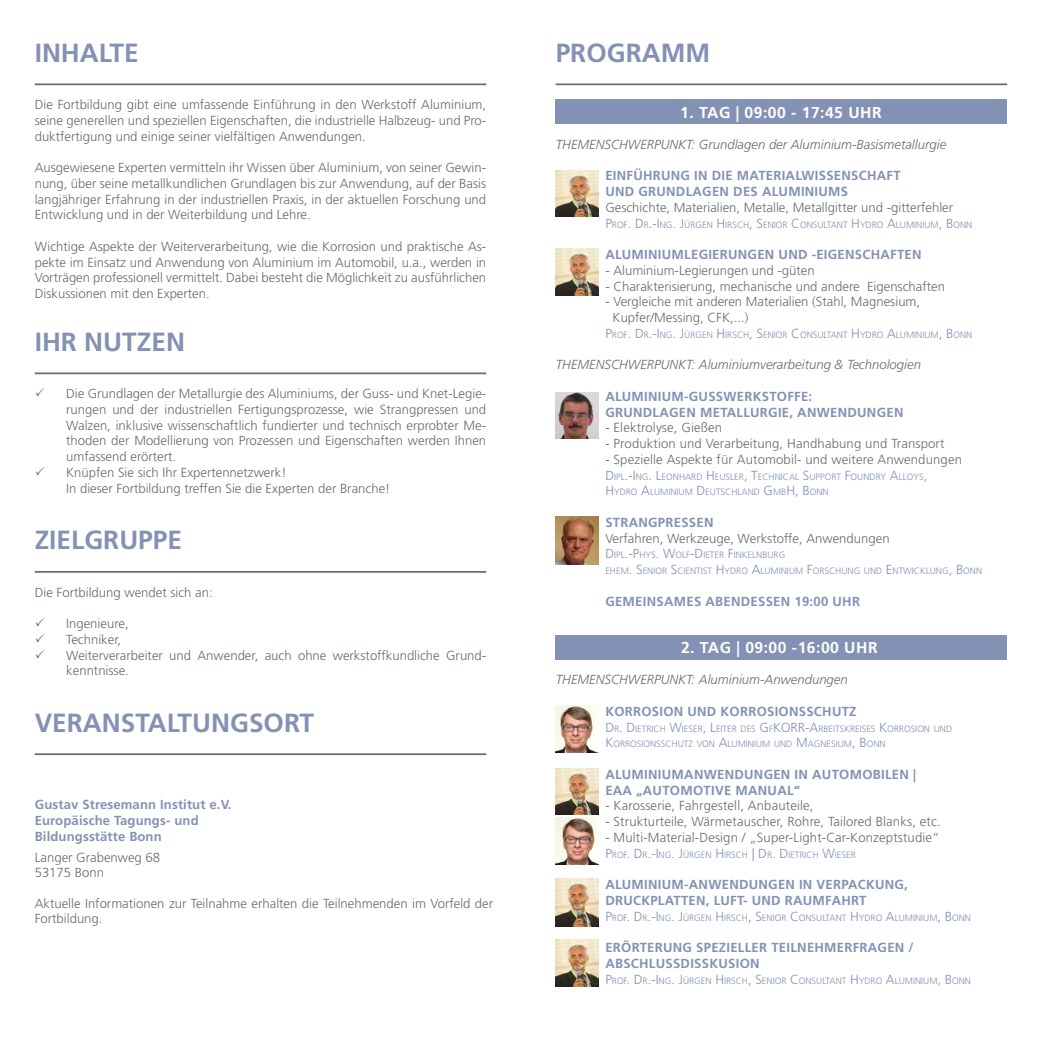
<style>
.page{position:relative;width:1042px;height:1042px;background:#fff}
.page>*{position:absolute;margin:0;border:0;box-sizing:border-box;transform-origin:0 0}
.t1{font:700 26.25px "Frutiger LT Std";color:#8391b4}
.t2{font:700 15.75px "Frutiger LT Std";letter-spacing:.03em;color:#fff}
.Text{font:300 13.12px/15.8px "Frutiger LT Std";color:#676c6f}
.Text-2{font:700 13.12px/15.8px "Frutiger LT Std";letter-spacing:.02em;color:#8391b4}
.Text-3{font:italic 300 13.12px "Frutiger LT Std";color:#676c6f}
.Text-4{font:300 9.1px/15.8px "Frutiger LT Std";color:#8391b4}
.s1{font-weight:300;color:#676c6f}
.s2{font-size:13.12px}
.s3{font-weight:700;color:#8391b4}
</style>
<div class="page">
<hr style="left:35px;top:83px;width:451px;height:2px;background:#676c6f">
<hr style="left:556px;top:83px;width:451px;height:2px;background:#676c6f">
<hr style="left:35px;top:372px;width:451px;height:2px;background:#676c6f">
<hr style="left:35px;top:571px;width:451px;height:2px;background:#676c6f">
<div style="left:556px;top:99px;width:451px;height:25px;background:#8391b4"></div>
<div style="left:556px;top:635px;width:451px;height:25px;background:#8391b4"></div>
<hr style="left:35px;top:753px;width:451px;height:2px;background:#676c6f">
<img style="left:556px;top:170px;width:42px;height:47px">
<img style="left:556px;top:392px;width:42px;height:47px">
<img style="left:556px;top:516px;width:42px;height:48px">
<img style="left:556px;top:706px;width:42px;height:46px">
<img style="left:556px;top:768px;width:42px;height:47px">
<img style="left:556px;top:818px;width:42px;height:46px">
<img style="left:556px;top:878px;width:42px;height:48px">
<img style="left:556px;top:249px;width:42px;height:46px">
<img style="left:556px;top:939px;width:42px;height:47px">
<p class="t1" style="left:35px;top:37px;width:106px">INHALTE</p>
<p class="t1" style="left:556px;top:37px;width:156px">PROGRAMM</p>
<p class="Text" style="left:35px;top:97px;width:453px;text-align:justify">Die Fortbildung gibt eine umfassende Einführung in den Werkstoff Aluminium, seine generellen und speziellen Eigenschaften, die industrielle Halbzeug- und Pro&shy;duktfertigung und einige seiner vielfältigen Anwendungen.</p>
<p class="Text" style="left:35px;top:160px;width:453px;text-align:justify">Ausgewiesene Experten vermitteln ihr Wissen über Aluminium, von seiner Gewin&shy;nung, über seine metallkundlichen Grundlagen bis zur Anwendung, auf der Basis langjähriger Erfahrung in der industriellen Praxis, in der aktuellen Forschung und Entwicklung und in der Weiterbildung und Lehre.</p>
<p class="Text" style="left:35px;top:239px;width:453px;text-align:justify">Wichtige Aspekte der Weiterverarbeitung, wie die Korrosion und praktische As&shy;pekte im Einsatz und Anwendung von Aluminium im Automobil, u.a., werden in Vorträgen professionell vermittelt. Dabei besteht die Möglichkeit zu ausführlichen Diskussionen mit den Experten.</p>
<p class="t1" style="left:35px;top:326px;width:152px">IHR NUTZEN</p>
<p class="Text" style="left:66px;top:386px;width:421px;text-align:justify;text-indent:-31px">✓ Die Grundlagen der Metallurgie des Aluminiums, der Guss- und Knet-Legie&shy;rungen und der industriellen Fertigungsprozesse, wie Strangpressen und Walzen, inklusive wissenschaftlich fundierter und technisch erprobter Me&shy;thoden der Modellierung von Prozessen und Eigenschaften werden Ihnen umfassend erörtert.</p>
<p class="Text" style="left:66px;top:465px;width:326px;text-indent:-31px">✓ Knüpfen Sie sich Ihr Expertennetzwerk!<br>In dieser Fortbildung treffen Sie die Experten der Branche!</p>
<p class="t1" style="left:35px;top:525px;width:149px">ZIELGRUPPE</p>
<p class="Text" style="left:35px;top:584px;width:179px">Die Fortbildung wendet sich an:</p>
<p class="Text" style="left:35px;top:616px;width:95px">✓ Ingenieure,</p>
<p class="Text" style="left:35px;top:631px;width:88px">✓ Techniker,</p>
<p class="Text" style="left:66px;top:647px;width:421px;text-indent:-31px">✓ Weiterverarbeiter und Anwender, auch ohne werkstoffkundliche Grund&shy;kenntnisse.</p>
<p class="t2" style="left:680px;top:103px;width:203px">1. TAG | 09:00 - 17:45 UHR</p>
<p class="Text-3" style="left:556px;top:137px;width:392px">THEMENSCHWERPUNKT: Grundlagen der Aluminium-Basismetallurgie</p>
<p class="Text-2" style="left:605px;top:168px;width:349px">EINFÜHRUNG IN DIE MATERIALWISSENSCHAFT<br>UND GRUNDLAGEN DES ALUMINIUMS<br><span class="s1">Geschichte, Materialien, Metalle, Metallgitter und -gitterfehler</span></p>
<p class="Text-4" style="left:605px;top:217px;width:368px"><span class="s2">P</span>ROF<span class="s2">. D</span>R<span class="s2">.-I</span>NG<span class="s2">. J</span>ÜRGEN <span class="s2">H</span>IRSCH<span class="s2">, S</span>ENIOR <span class="s2">C</span> ONSULTANT <span class="s2">H</span>YDRO <span class="s2">A</span>LUMINIUM<span class="s2">, B</span>ONN</p>
<p class="Text-2" style="left:605px;top:247px;width:318px">ALUMINIUMLEGIERUNGEN UND -EIGENSCHAFTEN</p>
<p class="Text" style="left:605px;top:263px;width:211px">- Aluminium-Legierungen und -güten</p>
<p class="Text" style="left:605px;top:278px;width:341px">- Charakterisierung, mechanische und andere Eigenschaften</p>
<p class="Text" style="left:612px;top:294px;width:309px;text-indent:-7px">- Vergleiche mit anderen Materialien (Stahl, Magnesium,<br>Kupfer/Messing, CFK,...)</p>
<p class="Text-4" style="left:605px;top:327px;width:368px"><span class="s2">P</span>ROF<span class="s2">. D</span>R<span class="s2">.-I</span>NG<span class="s2">. J</span>ÜRGEN <span class="s2">H</span>IRSCH<span class="s2">, S</span>ENIOR <span class="s2">C</span> ONSULTANT <span class="s2">H</span>YDRO <span class="s2">A</span>LUMINIUM<span class="s2">, B</span>ONN</p>
<p class="Text-3" style="left:556px;top:357px;width:367px">THEMENSCHWERPUNKT: Aluminiumverarbeitung &amp; Technologien</p>
<p class="Text-2" style="left:605px;top:388px;width:300px">ALUMINIUM-GUSSWERKSTOFFE:<br>GRUNDLAGEN METALLURGIE, ANWENDUNGEN</p>
<p class="Text" style="left:605px;top:420px;width:118px">- Elektrolyse, Gießen</p>
<p class="Text" style="left:605px;top:436px;width:341px">- Produktion und Verarbeitung, Handhabung und Transport</p>
<p class="Text" style="left:605px;top:452px;width:358px">- Spezielle Aspekte für Automobil- und weitere Anwendungen</p>
<p class="Text-4" style="left:605px;top:469px;width:323px"><span class="s2">D</span>IPL<span class="s2">.-I</span>NG<span class="s2">. L</span>EONHARD <span class="s2">H</span>EUSLER<span class="s2">, T</span>ECH NICAL <span class="s2">S</span>UPPORT <span class="s2">F</span>OUNDRY <span class="s2">A</span>LLOYS<span class="s2">,<br>H</span>YDRO <span class="s2">A</span>LUMINIUM <span class="s2">D</span>EUTSCHLAND <span class="s2">G</span> MB<span class="s2">H, B</span>ONN</p>
<p class="Text" style="left:605px;top:515px;width:286px"><span class="s3">STRANGPRESSEN<br></span>Verfahren, Werkzeuge, Werkstoffe, Anwendungen</p>
<p class="Text-4" style="left:605px;top:547px;width:378px"><span class="s2">D</span>IPL<span class="s2">.-P</span>HYS<span class="s2">. W</span>OLF<span class="s2">-D</span>IETER <span class="s2">F</span>INKELNBURG<br>EHEM<span class="s2">. S</span>ENIOR <span class="s2">S</span>CIENTIST <span class="s2">H</span>YDRO <span class="s2">A</span>LUMINIUM <span class="s2">F</span>ORSCHUNG UND <span class="s2">E</span>NTWICKLUNG<span class="s2">, B</span>ONN</p>
<p class="Text-2" style="left:605px;top:593px;width:256px">GEMEINSAMES ABENDESSEN 19:00 UHR</p>
<p class="t2" style="left:681px;top:639px;width:198px">2. TAG | 09:00 -16:00 UHR</p>
<p class="Text-3" style="left:556px;top:672px;width:293px">THEMENSCHWERPUNKT: Aluminium-Anwendungen</p>
<p class="Text-2" style="left:605px;top:703px;width:253px">KORROSION UND KORROSIONSSCHUTZ</p>
<p class="Text-4" style="left:605px;top:721px;width:177px"><span class="s2">D</span>R<span class="s2">. D</span>IETRICH <span class="s2">W</span>IESER<span class="s2">, L</span>EITER DES <span class="s2">G</span> F<span class="s2">KORR</span></p>
<p class="t1" style="left:35px;top:707px;width:281px">VERANSTALTUNGSORT</p>
<p class="Text-4" style="left:605px;top:721px;width:347px;text-indent:200px"><span class="s2">-A</span>RBEITSKREISES <span class="s2">K</span>ORROSION UND<br><span class="s2">K</span>ORROSIONSSCHUTZ VON <span class="s2">A</span>LUMINIUM UND <span class="s2">M</span>AGNESIUM<span class="s2">, B</span>ONN</p>
<p class="Text-2" style="left:605px;top:766px;width:312px">ALUMINIUMANWENDUNGEN IN AUTOMOBILEN |<br>EAA „AUTOMOTIVE MANUAL“</p>
<p class="Text" style="left:605px;top:798px;width:210px">- Karosserie, Fahrgestell, Anbauteile,</p>
<p class="Text" style="left:605px;top:814px;width:337px">- Strukturteile, Wärmetauscher, Rohre, Tailored Blanks, etc.</p>
<p class="Text" style="left:605px;top:830px;width:336px">- Multi-Material-Design / „Super-Light-Car-Konzeptstudie“</p>
<p class="Text-4" style="left:605px;top:847px;width:252px"><span class="s2">P</span>ROF<span class="s2">. D</span>R<span class="s2">.-I</span>NG<span class="s2">. J</span>ÜRGEN <span class="s2">H</span>IRSCH <span class="s2">| D</span>R<span class="s2">. D</span>IETRICH <span class="s2">W</span>IESER</p>
<p class="Text-2" style="left:605px;top:877px;width:304px">ALUMINIUM-ANWENDUNGEN IN VERPACKUNG,<br>DRUCKPLATTEN, LUFT- UND RAUMFAHRT</p>
<p class="Text-4" style="left:605px;top:910px;width:367px"><span class="s2">P</span>ROF<span class="s2">. D</span>R<span class="s2">.-I</span>NG<span class="s2">. J</span>ÜRGEN <span class="s2">H</span>IRSCH<span class="s2">, S</span>ENIOR <span class="s2">C</span> ONSULTANT <span class="s2">H</span>YDRO <span class="s2">A</span>LUMINIUM<span class="s2">, B</span>ONN</p>
<p class="Text-2" style="left:605px;top:940px;width:310px">ERÖRTERUNG SPEZIELLER TEILNEHMERFRAGEN /<br>ABSCHLUSSDISSKUSION</p>
<p class="Text-4" style="left:605px;top:973px;width:367px"><span class="s2">P</span>ROF<span class="s2">. D</span>R<span class="s2">.-I</span>NG<span class="s2">. J</span>ÜRGEN <span class="s2">H</span>IRSCH<span class="s2">, S</span>ENIOR <span class="s2">C</span> ONSULTANT <span class="s2">H</span>YDRO <span class="s2">A</span>LUMINIUM<span class="s2">, B</span>ONN</p>
<p class="Text-2" style="left:35px;top:797px;width:198px">Gustav Stresemann Institut e.V.<br>Europäische Tagungs- und<br>Bildungsstätte Bonn</p>
<p class="Text" style="left:35px;top:849px;width:127px">Langer Grabenweg 68</p>
<p class="Text" style="left:35px;top:865px;width:71px">53175 Bonn</p>
<p class="Text" style="left:35px;top:895px;width:460px">Aktuelle Informationen zur Teilnahme erhalten die Teilnehmenden im Vorfeld der<br>Fortbildung.</p>
</div>
